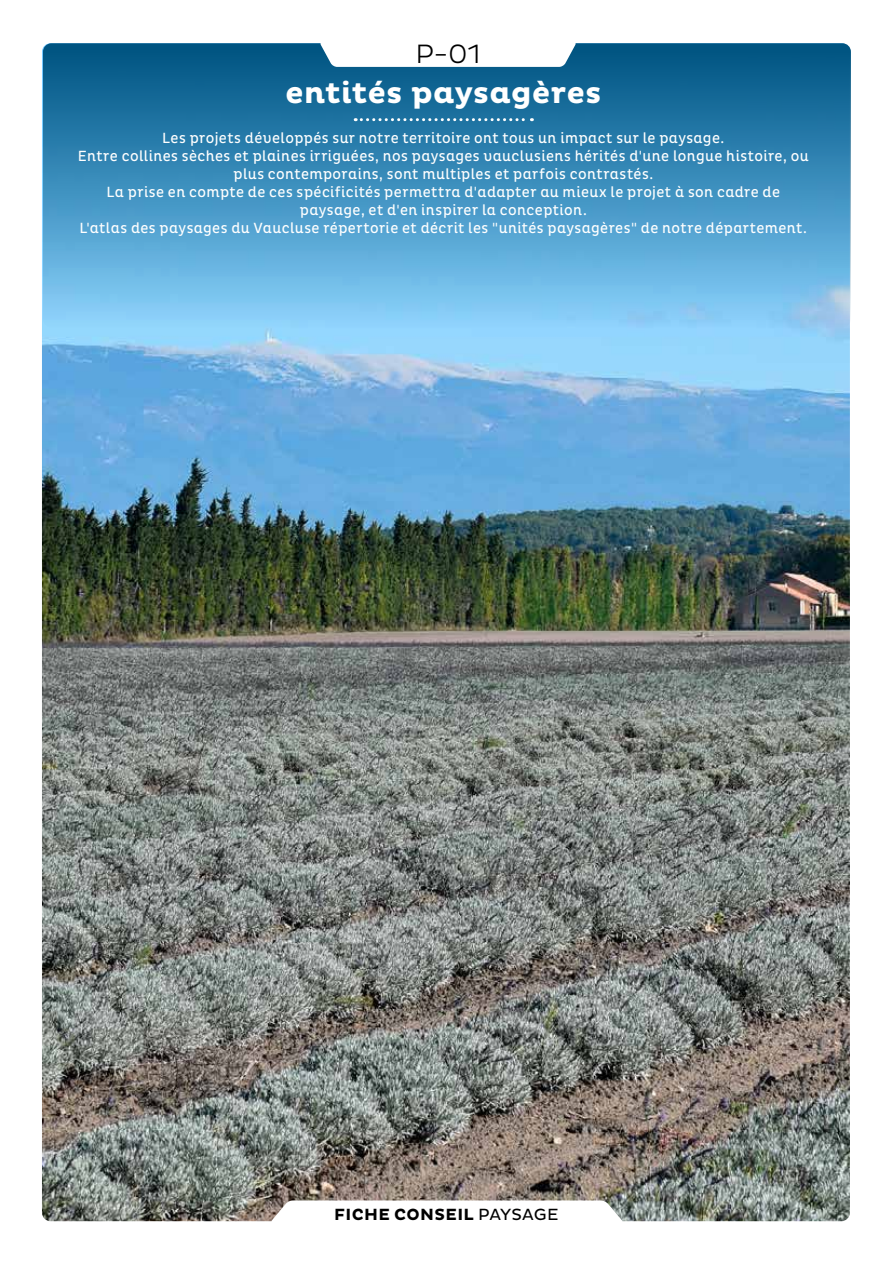
<style>
.page{position:relative;width:893px;height:1263px;background:#fff}
.page>*{position:absolute;margin:0;border:0;box-sizing:border-box;transform-origin:0 0}
.t1{font:700 30px "Pluto";letter-spacing:.015em;color:#fff}
.t2{font:300 27px "Pluto";color:#000}
.t3{font:700 16.5px "Pluto";letter-spacing:.02em;color:#000}
.t4{font:15px/18px "Pluto Cond";letter-spacing:.025em;color:#fff;text-align:center}
.s1{font-weight:400}
</style>
<div class="page">
<img style="left:42px;top:43px;width:808px;height:1178px">
<div style="left:43px;top:43px;width:808px;height:285px;background:linear-gradient(to bottom,#00507f,#8ad1fc);border-radius:9px"></div>
<svg style="left:355px;top:118px;width:177px;height:3px"></svg>
<svg style="left:271px;top:1200px;width:352px;height:22px"></svg>
<svg style="left:320px;top:43px;width:256px;height:24px"></svg>
<h2 class="t2" style="left:415px;top:39px;width:67px">P-01</h2>
<h1 class="t1" style="left:285px;top:76px;width:317px">entités paysagères</h1>
<p class="t4" style="left:78px;top:129px;width:732px">Les projets développés sur notre territoire ont tous un impact sur le paysage.<br>Entre collines sèches et plaines irriguées, nos paysages vauclusiens hérités d'une longue histoire, ou plus contemporains, sont multiples et parfois contrastés.<br>La prise en compte de ces spécificités permettra d'adapter au mieux le projet à son cadre de paysage, et d'en inspirer la conception.<br>L'atlas des paysages du Vaucluse répertorie et décrit les "unités paysagères" de notre département.</p>
<p class="t3" style="left:334px;top:1205px;width:226px">FICHE CONSEIL <span class="s1">PAYSAGE</span></p>
</div>
